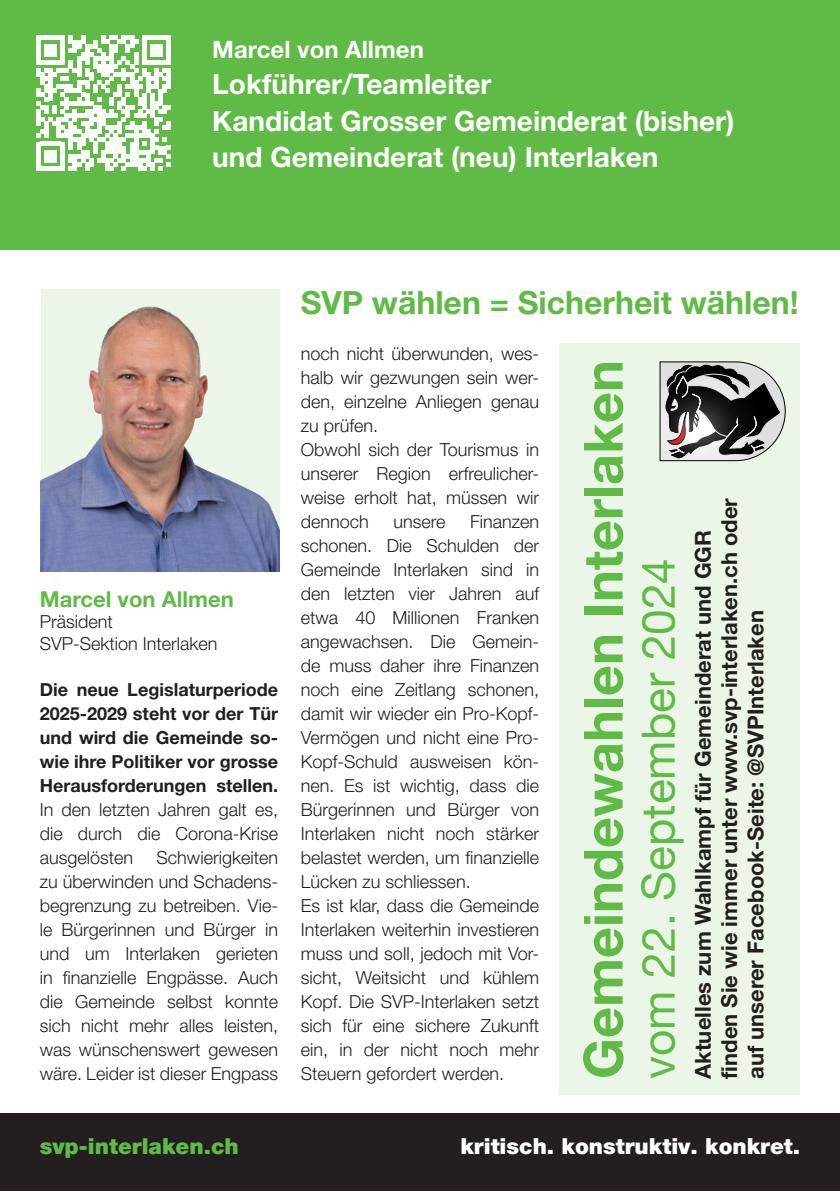
<style>
.page{position:relative;width:840px;height:1191px;background:#fff}
.page>*{position:absolute;margin:0;border:0;box-sizing:border-box;transform-origin:0 0}
.t1{font:700 54px "Helvetica Neue";color:#60bb46}
.t2{font:46px "Helvetica Neue";color:#60bb46}
.t3{font:700 32px "Helvetica Neue";color:#60bb46}
.t4{font:700 28px/36px "Helvetica Neue";color:#fff}
.t5{font:700 24px "Helvetica Neue";color:#fff}
.t6{font:700 22px/26.4px "Helvetica Neue";color:#231f20}
.t7{font:900 22px "Helvetica Neue LT Com";color:#fff}
.t8{font:900 22px "Helvetica Neue LT Com";color:#60bb46}
.t9{font:700 22px "Helvetica Neue";color:#60bb46}
.t10{font:300 18px/24px "Helvetica Neue";color:#231f20}
.t11{font:700 18px/24px "Helvetica Neue";color:#231f20;text-align:justify}
</style>
<div class="page">
<div style="left:0;top:1113px;width:839px;height:78px;background:#231f20"></div>
<img style="left:41px;top:289px;width:238px;height:282px">
<div style="left:0;top:0;width:839px;height:249px;background:#60bb46"></div>
<svg style="left:36px;top:36px;width:135px;height:134px"></svg>
<div style="left:559px;top:343px;width:240px;height:751px;background:#ecf6e8"></div>
<svg style="left:659px;top:361px;width:126px;height:101px"></svg>
<h3 class="t5" style="left:212px;top:35px;width:213px">Marcel von Allmen</h3>
<h3 class="t4" style="left:212px;top:66px;width:523px">Lokführer/Teamleiter<br>Kandidat Grosser Gemeinderat (bisher) und Gemeinderat (neu) Interlaken</h3>
<p class="t9" style="left:40px;top:585px;width:195px">Marcel von Allmen</p>
<p class="t10" style="left:40px;top:611px;width:179px;line-height:21.6px">Präsident<br>SVP-Sektion Interlaken</p>
<p class="t11" style="left:40px;top:677px;width:240px">Die neue Legislaturperiode 2025-2029 steht vor der Tür und wird die Gemeinde so&shy;wie ihre Politiker vor grosse Herausforderungen stellen.</p>
<p class="t10" style="left:40px;top:797px;width:240px;text-align:justify">In den letzten Jahren galt es, die durch die Corona-Krise ausgelösten</p>
<p class="t10" style="left:40px;top:845px;width:240px;text-align:justify;text-indent:117px">Schwierigkeiten zu überwinden und Schadens&shy;begrenzung zu betreiben. Vie&shy;le Bürgerinnen und Bürger in und um Interlaken gerieten in finanzielle Engpässe. Auch die Gemeinde selbst konnte sich nicht mehr alles leisten, was wünschenswert gewesen wäre. Leider ist dieser Engpass</p>
<h3 class="t3" style="left:300px;top:283px;width:499px">SVP wählen = Sicherheit wählen!</h3>
<p class="t10" style="left:300px;top:341px;width:240px">noch nicht überwunden, wes&shy;halb wir gezwungen sein wer&shy;den, einzelne Anliegen genau zu prüfen.<br>Obwohl sich der Tourismus in unserer Region erfreulicher&shy;weise erholt hat, müssen wir dennoch</p>
<p class="t10" style="left:300px;top:509px;width:240px;text-indent:169px">Finanzen schonen. Die Schulden der<br>Gemeinde Interlaken sind in den letzten vier Jahren auf etwa 40 Millionen Franken angewachsen. Die Gemein&shy;de muss daher ihre Finanzen noch eine Zeitlang schonen, damit wir wieder ein Pro-Kopf-<br>Vermögen und nicht eine Pro-<br>Kopf-Schuld ausweisen kön&shy;nen. Es ist wichtig, dass die<br>Bürgerinnen und Bürger von<br>Interlaken nicht noch stärker belastet werden, um finanzielle<br>Lücken zu schliessen.<br>Es ist klar, dass die Gemeinde<br>Interlaken weiterhin investieren muss und soll, jedoch mit Vor&shy;sicht, Weitsicht und kühlem<br>Kopf. Die SVP-Interlaken setzt sich für eine sichere Zukunft ein, in der nicht noch mehr<br>Steuern gefordert werden.</p>
<p class="t10" style="left:393px;top:509px;width:54px">unsere</p>
<h1 class="t1" style="left:569px;top:1079px;width:720px;rotate:-90deg">Gemeindewahlen Interlaken</h1>
<h2 class="t2" style="left:630px;top:1079px;width:522px;rotate:-90deg">vom 22. September 2024</h2>
<p class="t6" style="left:688px;top:1079px;width:582px;rotate:-90deg">Aktuelles zum Wahlkampf für Gemeinderat und GGR finden Sie wie immer unter www.svp-interlaken.ch oder auf unserer Facebook-Seite: @SVPInterlaken</p>
<p class="t8" style="left:40px;top:1133px;width:200px">svp-interlaken.ch</p>
<p class="t7" style="left:460px;top:1133px;width:341px">kritisch. konstruktiv. konkret.</p>
</div>
